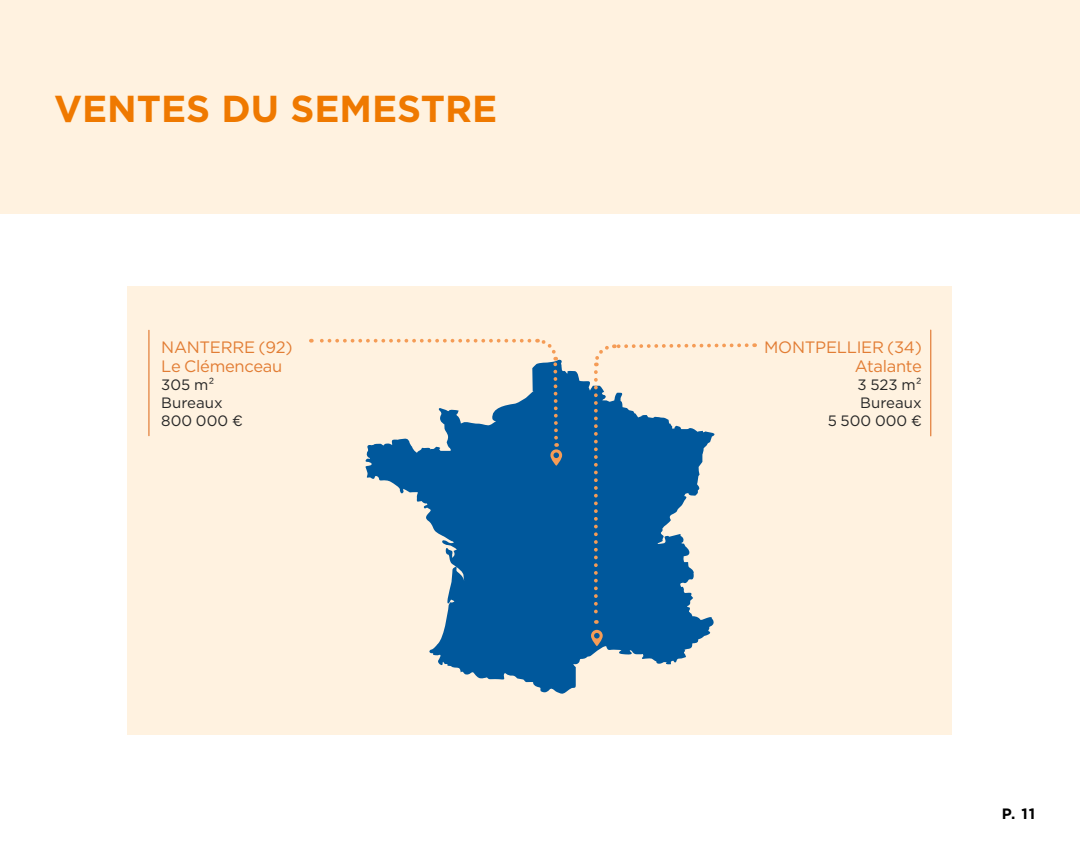
<style>
.page{position:relative;width:1080px;height:864px;background:#fff}
.page>*{position:absolute;margin:0;border:0;box-sizing:border-box;transform-origin:0 0}
.t1{font:700 37.5px "Gotham";color:#ef7900}
.t2{font:16.5px/19.8px "Gotham";letter-spacing:-.015em;color:#e27d34;text-align:right}
.t3{font:15px/18px "Gotham";letter-spacing:.005em;color:#262626;text-align:right}
.t4{font:700 15px "Gotham";color:#000}
</style>
<div class="page">
<div style="left:0;top:0;width:1080px;height:214px;background:#fff2e0"></div>
<div style="left:128px;top:286px;width:824px;height:449px;background:#fff2e0"></div>
<svg style="left:365px;top:364px;width:350px;height:330px;fill:#00589c"></svg>
<svg style="left:591px;top:630px;width:12px;height:16px"></svg>
<svg style="left:536px;top:338px;width:26px;height:128px"></svg>
<svg style="left:311px;top:339px;width:218px;height:4px"></svg>
<svg style="left:592px;top:343px;width:163px;height:23px"></svg>
<svg style="left:594px;top:372px;width:4px;height:252px"></svg>
<hr style="left:930px;top:330px;width:1px;height:106px;background:#dc6413">
<hr style="left:149px;top:330px;width:1px;height:106px;background:#dc6413">
<h1 class="t1" style="left:54px;top:84px;width:445px">VENTES DU SEMESTRE</h1>
<p class="t2" style="left:161px;top:337px;width:133px;text-align:left">NANTERRE (92)<br>Le Clémenceau</p>
<p class="t3" style="left:161px;top:376px;width:83px;text-align:left">305 m²<br>Bureaux<br>800 000 €</p>
<p class="t2" style="left:764px;top:337px;width:159px">MONTPELLIER (34)<br>Atalante</p>
<p class="t3" style="left:828px;top:376px;width:96px">3 523 m²<br>Bureaux<br>5 500 000 €</p>
<p class="t4" style="left:1002px;top:804px;width:35px">P. 11</p>
</div>
